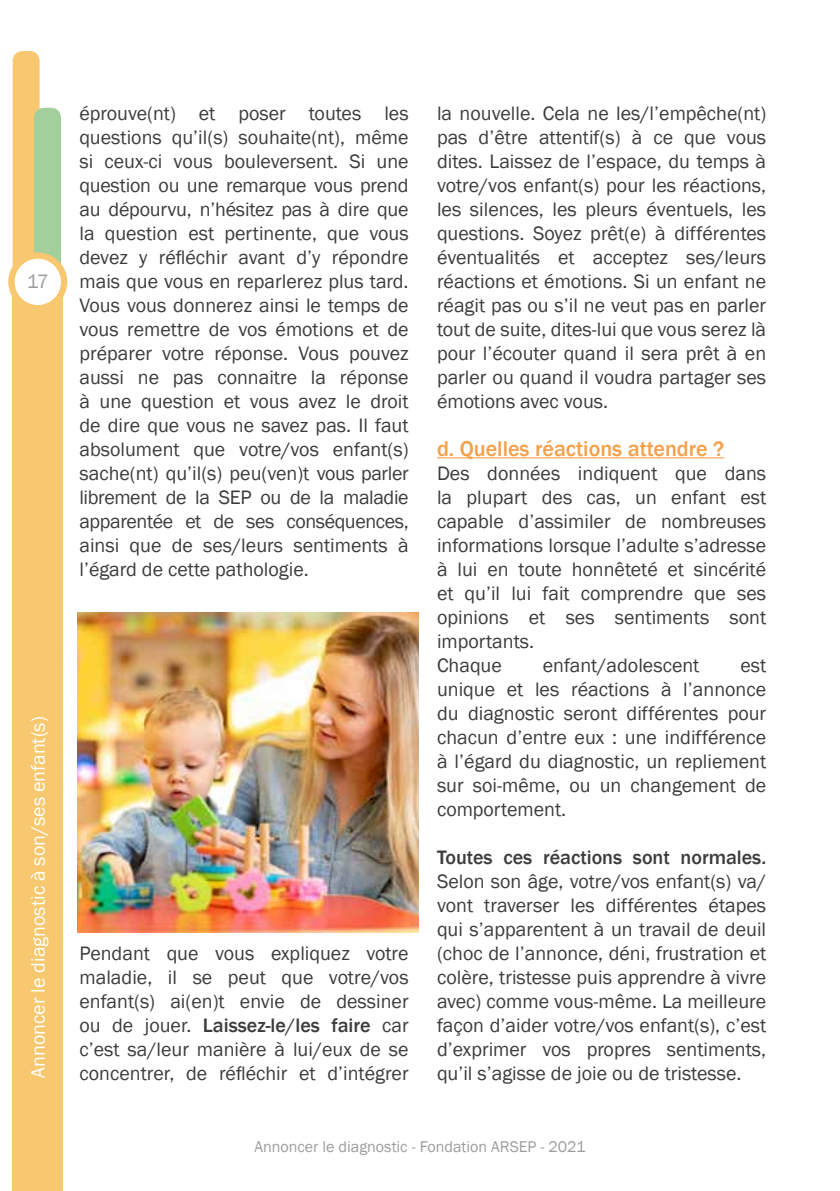
<style>
.page{position:relative;width:840px;height:1191px;background:#fff}
.page>*{position:absolute;margin:0;border:0;box-sizing:border-box;transform-origin:0 0}
.t1{font:500 22px "Franklin Gothic";color:#f5a049}
.t2{font:20px/24px "Franklin Gothic";color:#3c3c3b;text-align:justify}
.t3{font:20px "Franklin Gothic";color:#fff}
.t4{font:500 20px "Franklin Gothic";color:#3c3c3b}
.t5{font:20px "Franklin Gothic";color:#9d9d9c}
.t6{font:16px "Franklin Gothic";color:#9d9d9c}
.s1{font-weight:500}
</style>
<div class="page">
<div style="left:13px;top:51px;width:27px;height:300px;background:#f7c86f;border-radius:10px"></div>
<div style="left:34px;top:108px;width:27px;height:208px;background:#a2cf9c;border-radius:10px"></div>
<div style="left:13px;top:274px;width:50px;height:917px;background:#f7c86f"></div>
<svg style="left:11px;top:255px;width:53px;height:53px;background:#fdf7ec"></svg>
<div style="left:8px;top:252px;width:59px;height:59px;border:6px solid #f7c86f;border-radius:50%"></div>
<hr style="left:437px;top:457px;width:286px;height:1px;background:#f5a049">
<img style="left:78px;top:612px;width:340px;height:320px">
<p class="t5" style="left:27px;top:269px;width:24px">17</p>
<p class="t3" style="left:26px;top:1077px;width:363px;rotate:-90deg">Annoncer le diagnostic à son/ses enfant(s)</p>
<p class="t2" style="left:79px;top:102px;width:330px">éprouve(nt) et poser toutes les questions qu’il(s) souhaite(nt), même si ceux-ci vous bouleversent. Si une question ou une remarque vous prend au dépourvu, n’hésitez pas à dire que la question est pertinente, que vous devez y réfléchir avant d’y répondre mais que vous en reparlerez plus tard.<br>Vous vous donnerez ainsi le temps de vous remettre de vos émotions et de préparer votre réponse. Vous pouvez aussi ne pas connaitre la réponse à une question et vous avez le droit de dire que vous ne savez pas. Il faut absolument que votre/vos enfant(s) sache(nt) qu’il(s) peu(ven)t vous parler librement de la SEP ou de la maladie apparentée et de ses conséquences, ainsi que de ses/leurs sentiments à l’égard de cette pathologie.</p>
<p class="t2" style="left:79px;top:942px;width:330px">Pendant que vous expliquez votre maladie, il se peut que votre/vos enfant(s) ai(en)t envie de dessiner ou de jouer. <span class="s1">Laissez-le/les faire</span> car c’est sa/leur manière à lui/eux de se concentrer, de réfléchir et d’intégrer</p>
<p class="t2" style="left:437px;top:102px;width:330px">la nouvelle. Cela ne les/l’empêche(nt) pas d’être attentif(s) à ce que vous dites. Laissez de l’espace, du temps à votre/vos enfant(s) pour les réactions, les silences, les pleurs éventuels, les questions. Soyez prêt(e) à différentes éventualités et acceptez ses/leurs réactions et émotions. Si un enfant ne réagit pas ou s’il ne veut pas en parler tout de suite, dites-lui que vous serez là pour l’écouter quand il sera prêt à en parler ou quand il voudra partager ses émotions avec vous.</p>
<p class="t1" style="left:437px;top:435px;width:288px">d. Quelles réactions attendre ?</p>
<p class="t2" style="left:437px;top:462px;width:330px;text-align:left">Des données indiquent que dans la plupart des cas, un enfant est capable d’assimiler de nombreuses informations lorsque l’adulte s’adresse à lui en toute honnêteté et sincérité et qu’il lui fait comprendre que ses opinions et ses sentiments sont importants.<br>Chaque</p>
<p class="t2" style="left:542px;top:654px;width:158px">enfant/adolescent</p>
<p class="t2" style="left:437px;top:654px;width:330px;text-indent:303px">est unique et les réactions à l’annonce du diagnostic seront différentes pour chacun d’entre eux : une indifférence à l’égard du diagnostic, un repliement sur soi-même, ou un changement de comportement.</p>
<p class="t4" style="left:437px;top:845px;width:330px">Toutes ces réactions sont normales.</p>
<p class="t2" style="left:437px;top:870px;width:330px">Selon son âge, votre/vos enfant(s) va/ vont traverser les différentes étapes qui s’apparentent à un travail de deuil (choc de l’annonce, déni, frustration et colère, tristesse puis apprendre à vivre avec) comme vous-même. La meilleure façon d’aider votre/vos enfant(s), c’est d’exprimer vos propres sentiments, qu’il s’agisse de joie ou de tristesse.</p>
<p class="t6" style="left:254px;top:1137px;width:332px">Annoncer le diagnostic - Fondation ARSEP - 2021</p>
</div>
